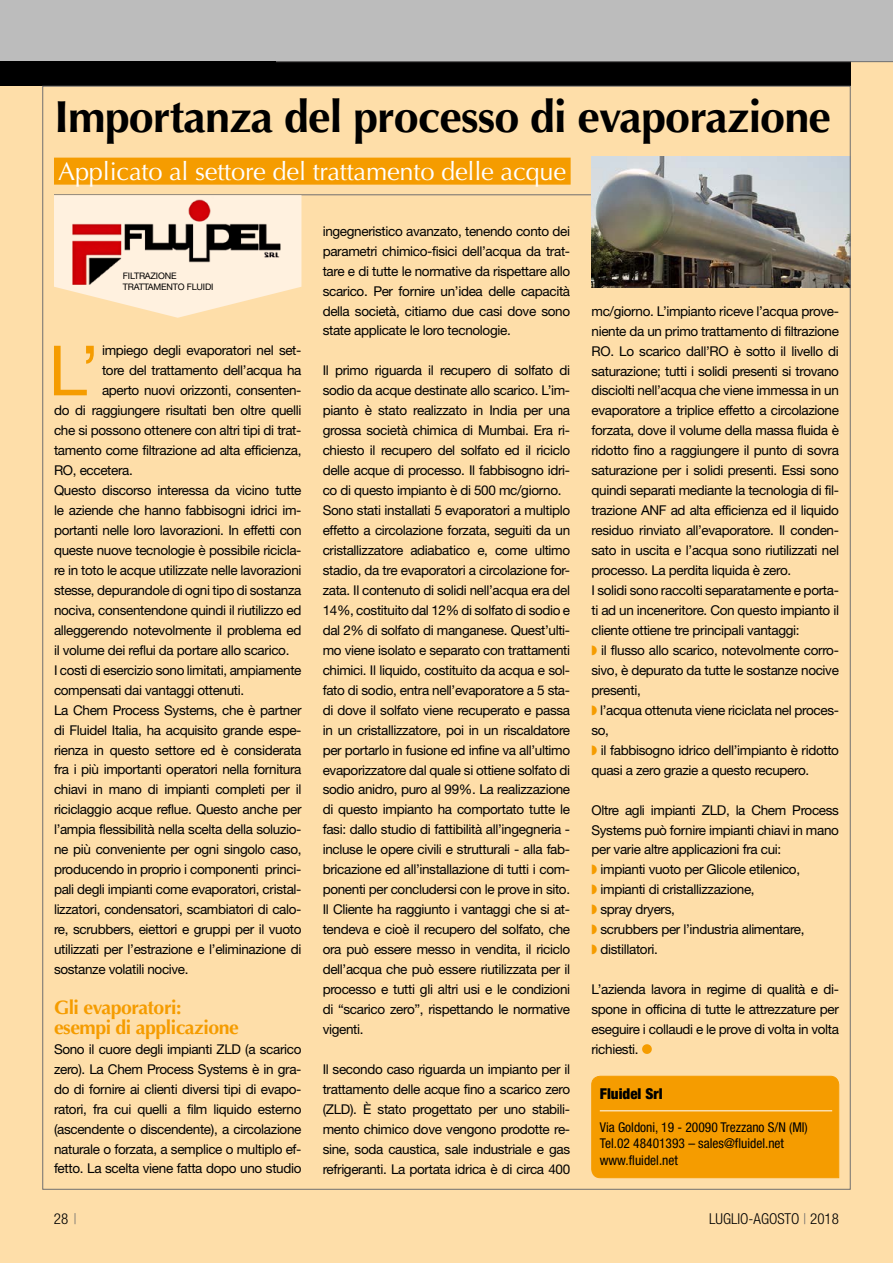
<style>
.page{position:relative;width:893px;height:1263px;background:#fedea9}
.page>*{position:absolute;margin:0;border:0;box-sizing:border-box;transform-origin:0 0}
.t1{font:69.45px "Helvetica Neue";color:#f59c00}
.t2{font:700 45px "Optima";letter-spacing:-.02em;color:#000}
.t3{font:25.5px "Optima";letter-spacing:-.01em;color:#fff}
.t4{font:700 19.5px/20px "Optima";letter-spacing:-.025em;color:#f59c00}
.t5{font:300 condensed 15px "Helvetica Neue";color:#000}
.t6{font:900 condensed 15px "Helvetica Neue";color:#000}
.t7{font:13.5px/20px "Helvetica Neue";letter-spacing:-.025em;color:#000;text-align:justify}
.t8{font:condensed 13.5px/16.5px "Helvetica Neue";color:#000}
.t9{font:9px/10.8px "Helvetica Neue";letter-spacing:-.02em;color:#000}
.s1{color:#f59c00}
.s2{color:#706f6f}
</style>
<div class="page">
<hr style="left:54px;top:194px;width:785px;height:1px;background:#706f6f">
<img style="left:591px;top:157px;width:257px;height:131px">
<div style="left:0;top:0;width:893px;height:61px;background:#bcbcbc"></div>
<div style="left:0;top:62px;width:850px;height:24px;background:#000"></div>
<hr style="left:276px;top:61px;width:617px;height:1px;background:#706f6f">
<div style="left:54px;top:158px;width:517px;height:27px;background:#f59c00"></div>
<svg style="left:642px;top:1044px;width:10px;height:10px"></svg>
<svg style="left:54px;top:195px;width:247px;height:123px"></svg>
<img style="left:67px;top:196px;width:221px;height:94px">
<div style="left:591px;top:1076px;width:248px;height:102px;background:#f59c00"></div>
<hr style="left:600px;top:1110px;width:232px;height:1px;background:#fff">
<h2 class="t2" style="left:54px;top:91px;width:778px">Importanza del processo di evaporazione</h2>
<h3 class="t3" style="left:58px;top:157px;width:509px">Applicato al settore del trattamento delle acque</h3>
<p class="t9" style="left:123px;top:270px;width:92px">FILTRAZIONE<br>TRATTAMENTO FLUIDI</p>
<h1 class="t1" style="left:49px;top:329px;width:52px">L’</h1>
<p class="t7" style="left:102px;top:340px;width:201px">impiego degli evaporatori nel set-</p>
<p class="t7" style="left:102px;top:360px;width:201px">tore del trattamento dell’acqua ha</p>
<p class="t7" style="left:102px;top:380px;width:201px">aperto nuovi orizzonti, consenten-</p>
<p class="t7" style="left:54px;top:400px;width:249px">do di raggiungere risultati ben oltre quelli</p>
<p class="t7" style="left:54px;top:420px;width:249px">che si possono ottenere con altri tipi di trat-</p>
<p class="t7" style="left:54px;top:440px;width:249px">tamento come filtrazione ad alta efficienza,</p>
<p class="t7" style="left:54px;top:460px;width:80px">RO, eccetera.</p>
<p class="t7" style="left:54px;top:480px;width:249px">Questo discorso interessa da vicino tutte</p>
<p class="t7" style="left:54px;top:500px;width:249px">le aziende che hanno fabbisogni idrici im-</p>
<p class="t7" style="left:54px;top:520px;width:249px">portanti nelle loro lavorazioni. In effetti con</p>
<p class="t7" style="left:54px;top:540px;width:249px">queste nuove tecnologie è possibile ricicla-</p>
<p class="t7" style="left:54px;top:560px;width:249px">re in toto le acque utilizzate nelle lavorazioni</p>
<p class="t7" style="left:54px;top:580px;width:249px">stesse, depurandole di ogni tipo di sostanza</p>
<p class="t7" style="left:54px;top:600px;width:249px">nociva, consentendone quindi il riutilizzo ed</p>
<p class="t7" style="left:54px;top:620px;width:249px">alleggerendo notevolmente il problema ed</p>
<p class="t7" style="left:54px;top:640px;width:237px">il volume dei reflui da portare allo scarico.</p>
<p class="t7" style="left:54px;top:660px;width:249px">I costi di esercizio sono limitati, ampiamente</p>
<p class="t7" style="left:54px;top:680px;width:192px">compensati dai vantaggi ottenuti.</p>
<p class="t7" style="left:54px;top:700px;width:249px">La Chem Process Systems, che è partner</p>
<p class="t7" style="left:54px;top:720px;width:249px">di Fluidel Italia, ha acquisito grande espe-</p>
<p class="t7" style="left:54px;top:739px;width:249px">rienza in questo settore ed è considerata</p>
<p class="t7" style="left:54px;top:759px;width:249px">fra i più importanti operatori nella fornitura</p>
<p class="t7" style="left:54px;top:779px;width:249px">chiavi in mano di impianti completi per il</p>
<p class="t7" style="left:54px;top:799px;width:249px">riciclaggio acque reflue. Questo anche per</p>
<p class="t7" style="left:54px;top:819px;width:249px">l’ampia flessibilità nella scelta della soluzio-</p>
<p class="t7" style="left:54px;top:839px;width:249px">ne più conveniente per ogni singolo caso,</p>
<p class="t7" style="left:54px;top:859px;width:249px">producendo in proprio i componenti princi-</p>
<p class="t7" style="left:54px;top:879px;width:249px">pali degli impianti come evaporatori, cristal-</p>
<p class="t7" style="left:54px;top:899px;width:249px">lizzatori, condensatori, scambiatori di calo-</p>
<p class="t7" style="left:54px;top:919px;width:249px">re, scrubbers, eiettori e gruppi per il vuoto</p>
<p class="t7" style="left:54px;top:939px;width:249px">utilizzati per l’estrazione e l’eliminazione di</p>
<p class="t7" style="left:54px;top:959px;width:136px">sostanze volatili nocive.</p>
<h3 class="t4" style="left:54px;top:997px;width:186px">Gli evaporatori: esempi di applicazione</h3>
<p class="t7" style="left:54px;top:1039px;width:249px">Sono il cuore degli impianti ZLD (a scarico zero). La Chem Process Systems è in gra&shy;do di fornire ai clienti diversi tipi di evapo&shy;ratori, fra cui quelli a film liquido esterno (ascendente o discendente), a circolazione naturale o forzata, a semplice o multiplo ef&shy;fetto. La scelta viene fatta dopo uno studio</p>
<p class="t7" style="left:323px;top:221px;width:249px">ingegneristico avanzato, tenendo conto dei parametri chimico-fisici dell’acqua da trat&shy;tare e di tutte le normative da rispettare allo scarico. Per fornire un’idea delle capacità della società, citiamo due casi dove sono state applicate le loro tecnologie.</p>
<p class="t7" style="left:323px;top:360px;width:249px;text-align:left">Il primo riguarda il recupero di solfato di sodio da acque destinate allo scarico. L’im&shy;pianto è stato realizzato in India per una grossa società chimica di Mumbai. Era ri&shy;chiesto il recupero del solfato ed il riciclo delle acque di processo. Il fabbisogno idri&shy;co di questo impianto è di 500 mc/giorno.<br>Sono stati installati 5 evaporatori a multiplo effetto a circolazione forzata, seguiti da un cristallizzatore adiabatico e, come ultimo stadio, da tre evaporatori a circolazione for&shy;zata. Il contenuto di solidi nell’acqua era del 14%, costituito dal 12% di solfato di sodio e dal 2% di solfato di manganese. Quest’ulti&shy;mo viene isolato e separato con trattamenti chimici. Il liquido, costituito da acqua e sol&shy;fato di sodio, entra nell’evaporatore a 5 sta&shy;di dove il solfato viene recuperato e passa in un cristallizzatore, poi in un riscaldatore per portarlo in fusione ed infine va all’ultimo evaporizzatore dal quale si ottiene solfato di sodio anidro, puro al 99%. La realizzazione di questo impianto ha comportato tutte le fasi: dallo studio di fattibilità all’ingegneria - incluse le opere civili e strutturali - alla fab&shy;bricazione ed all’installazione di tutti i com&shy;ponenti per concludersi con le prove in sito.<br>Il Cliente ha raggiunto i vantaggi che si at&shy;tendeva e cioè il recupero del solfato, che ora può essere messo in vendita, il riciclo dell’acqua che può essere riutilizzata per il processo e tutti gli altri usi e le condizioni di “scarico zero”, rispettando le normative vigenti.</p>
<p class="t7" style="left:323px;top:1059px;width:249px">Il secondo caso riguarda un impianto per il trattamento delle acque fino a scarico zero (ZLD). È stato progettato per uno stabili&shy;mento chimico dove vengono prodotte re&shy;sine, soda caustica, sale industriale e gas refrigeranti. La portata idrica è di circa 400</p>
<p class="t7" style="left:591px;top:301px;width:249px;text-align:left">mc/giorno. L’impianto riceve l’acqua prove&shy;niente da un primo trattamento di filtrazione RO. Lo scarico dall’RO è sotto il livello di saturazione; tutti i solidi presenti si trovano disciolti nell’acqua che viene immessa in un evaporatore a triplice effetto a circolazione forzata, dove il volume della massa fluida è ridotto fino a raggiungere il punto di sovra saturazione per i solidi presenti. Essi sono quindi separati mediante la tecnologia di fil&shy;trazione ANF ad alta efficienza ed il liquido residuo rinviato all’evaporatore. Il conden&shy;sato in uscita e l’acqua sono riutilizzati nel processo. La perdita liquida è zero.<br>I solidi sono raccolti separatamente e porta&shy;ti ad un inceneritore. Con questo impianto il cliente ottiene tre principali vantaggi:<br><span class="s1">◗</span> il flusso allo scarico, notevolmente corro&shy;sivo, è depurato da tutte le sostanze nocive presenti,<br><span class="s1">◗</span> l’acqua ottenuta viene riciclata nel proces&shy;so,<br><span class="s1">◗</span> il fabbisogno idrico dell’impianto è ridotto quasi a zero grazie a questo recupero.</p>
<p class="t7" style="left:591px;top:800px;width:249px;text-align:left">Oltre agli impianti ZLD, la Chem Process Systems può fornire impianti chiavi in mano per varie altre applicazioni fra cui:<br><span class="s1">◗</span> impianti vuoto per Glicole etilenico,<br><span class="s1">◗</span> impianti di cristallizzazione,<br><span class="s1">◗</span> spray dryers,<br><span class="s1">◗</span> scrubbers per l’industria alimentare,<br><span class="s1">◗</span> distillatori.</p>
<p class="t7" style="left:591px;top:979px;width:249px">L’azienda lavora in regime di qualità e di&shy;spone in officina di tutte le attrezzature per eseguire i collaudi e le prove di volta in volta richiesti.</p>
<p class="t6" style="left:600px;top:1084px;width:64px">Fluidel Srl</p>
<p class="t8" style="left:600px;top:1119px;width:210px">Via Goldoni, 19 - 20090 Trezzano S/N (MI)<br>Tel.02 48401393 – sales@fluidel.net www.fluidel.net</p>
<p class="t5" style="left:54px;top:1210px;width:25px">28 <span class="s2">|</span></p>
<p class="t5" style="left:709px;top:1210px;width:131px">LUGLIO-AGOSTO <span class="s2">|</span> 2018</p>
</div>
